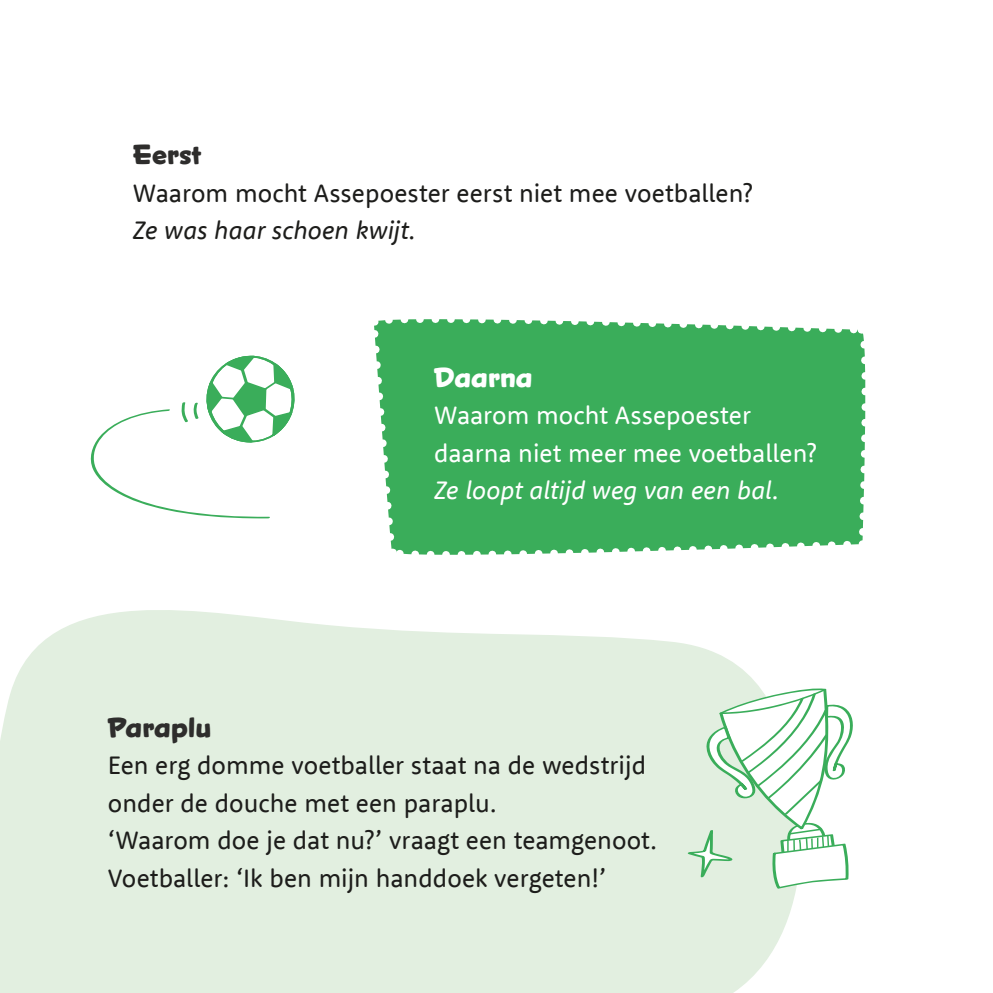
<style>
.page{position:relative;width:993px;height:993px;background:#fff}
.page>*{position:absolute;margin:0;border:0;box-sizing:border-box;transform-origin:0 0}
.t1{font:700 27.5px "Snicker";letter-spacing:.01em;color:#2e2d2c}
.t2{font:700 27.5px "Snicker";color:#fff}
.t3{font:26px/37.5px "Rooney Sans";color:#1d1d1b}
.t4{font:26px/37.5px "Rooney Sans";color:#fff}
.t5{font:italic 26px "Rooney Sans";letter-spacing:-.005em;color:#fff}
.t6{font:italic 26px "Rooney Sans";letter-spacing:-.005em;color:#1d1d1b}
</style>
<div class="page">
<svg style="left:374px;top:319px;width:492px;height:236px;background:#48b366"></svg>
<svg style="left:0;top:610px;width:790px;height:382px;background:#e4f0e2"></svg>
<svg style="left:90px;top:355px;width:205px;height:163px"></svg>
<svg style="left:677px;top:687px;width:176px;height:227px"></svg>
<p class="t1" style="left:133px;top:137px;width:70px">Eerst</p>
<p class="t3" style="left:133px;top:173px;width:621px">Waarom mocht Assepoester eerst niet mee voetballen?</p>
<p class="t6" style="left:133px;top:213px;width:284px">Ze was haar schoen kwijt.</p>
<p class="t2" style="left:434px;top:359px;width:100px">Daarna</p>
<p class="t4" style="left:434px;top:395px;width:384px">Waarom mocht Assepoester daarna niet meer mee voetballen?</p>
<p class="t5" style="left:434px;top:473px;width:347px">Ze loopt altijd weg van een bal.</p>
<p class="t1" style="left:108px;top:709px;width:105px">Paraplu</p>
<p class="t3" style="left:108px;top:745px;width:550px">Een erg domme voetballer staat na de wedstrijd onder de douche met een paraplu.<br>‘Waarom doe je dat nu?’ vraagt een teamgenoot.<br>Voetballer: ‘Ik ben mijn handdoek vergeten!’</p>
</div>
